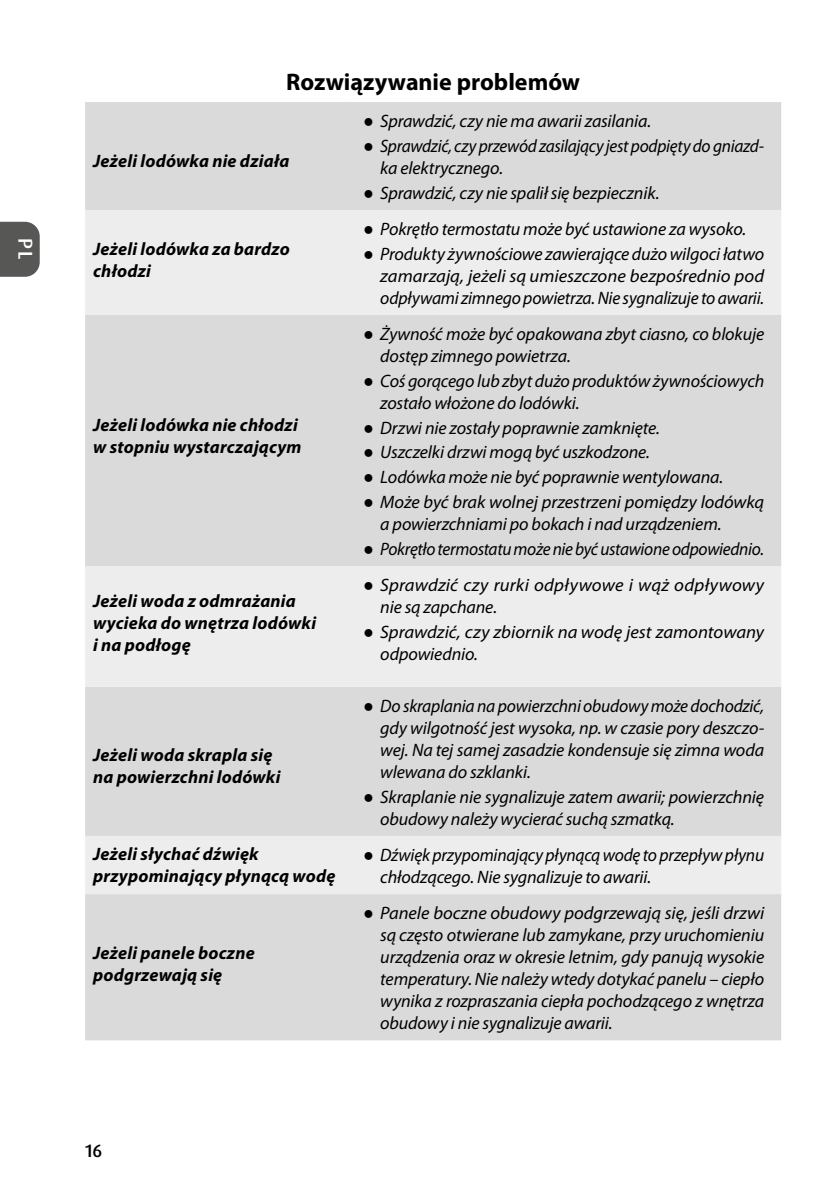
<style>
.page{position:relative;width:840px;height:1191px;background:#fff}
.page>*{position:absolute;margin:0;border:0;box-sizing:border-box;transform-origin:0 0}
.t1{font:700 24px "Myriad Pro";color:#000}
.t2{font:500 20px "Dax Pro";color:#fff}
.t3{font:italic 18px/22px "Myriad Pro";letter-spacing:-.01em;color:#000}
.t4{font:italic 700 18px/22px "Myriad Pro";letter-spacing:.01em;color:#000}
.t5{font:italic 18px/22px "Myriad Pro";letter-spacing:-.01em;color:#000;scale:.96 1}
.t6{font:italic 18px/22px "Myriad Pro";letter-spacing:-.01em;color:#000;scale:1.04 1}
.t7{font:500 18px "Dax Pro";color:#000}
.s1{font-family:"Times New Roman";font-style:normal}
</style>
<div class="page">
<svg style="left:0;top:222px;width:40px;height:55px;background:#5f5f5e"></svg>
<div style="left:85px;top:102px;width:695px;height:938px;background:#dadada"></div>
<svg style="left:85px;top:210px;width:695px;height:684px;background:#e1e1e1"></svg>
<p class="t2" style="left:38px;top:238px;width:23px;rotate:90deg">PL</p>
<h1 class="t1" style="left:286px;top:68px;width:295px">Rozwiązywanie problemów</h1>
<p class="t4" style="left:93px;top:150px;width:198px">Jeżeli lodówka nie działa</p>
<p class="t4" style="left:93px;top:238px;width:198px">Jeżeli lodówka za bardzo chłodzi</p>
<p class="t4" style="left:93px;top:414px;width:210px">Jeżeli lodówka nie chłodzi w stopniu wystarczającym</p>
<p class="t4" style="left:93px;top:590px;width:224px">Jeżeli woda z odmrażania wycieka do wnętrza lodówki i na podłogę</p>
<p class="t4" style="left:93px;top:744px;width:189px">Jeżeli woda skrapla się na powierzchni lodówki</p>
<p class="t3" style="left:363px;top:110px;width:289px"><span class="s1">●</span> Sprawdzić, czy nie ma awarii zasilania.</p>
<p class="t5" style="left:380px;top:135px;width:401px;text-indent:-17px"><span class="s1">●</span> Sprawdzić, czy przewód zasilający jest podpięty do gniazd&shy;ka elektrycznego.</p>
<p class="t3" style="left:363px;top:182px;width:297px"><span class="s1">●</span> Sprawdzić, czy nie spalił się bezpiecznik.</p>
<p class="t3" style="left:363px;top:218px;width:384px"><span class="s1">●</span> Pokrętło termostatu może być ustawione za wysoko.</p>
<p class="t3" style="left:380px;top:243px;width:385px;text-align:justify;text-indent:-17px"><span class="s1">●</span> Produkty żywnościowe zawierające dużo wilgoci łatwo zamarzają, jeżeli są umieszczone bezpośrednio pod odpływami zimnego powietrza. Nie sygnalizuje to awarii.</p>
<p class="t3" style="left:380px;top:323px;width:385px;text-indent:-17px"><span class="s1">●</span> Żywność może być opakowana zbyt ciasno, co blokuje dostęp zimnego powietrza.</p>
<p class="t3" style="left:380px;top:370px;width:385px;text-indent:-17px"><span class="s1">●</span> Coś gorącego lub zbyt dużo produktów żywnościowych zostało włożone do lodówki.</p>
<p class="t3" style="left:363px;top:417px;width:298px"><span class="s1">●</span> Drzwi nie zostały poprawnie zamknięte.</p>
<p class="t3" style="left:363px;top:442px;width:288px"><span class="s1">●</span> Uszczelki drzwi mogą być uszkodzone.</p>
<p class="t3" style="left:363px;top:466px;width:361px"><span class="s1">●</span> Lodówka może nie być poprawnie wentylowana.</p>
<p class="t3" style="left:380px;top:491px;width:385px;text-indent:-17px"><span class="s1">●</span> Może być brak wolnej przestrzeni pomiędzy lodówką a powierzchniami po bokach i nad urządzeniem.</p>
<p class="t5" style="left:363px;top:538px;width:419px"><span class="s1">●</span> Pokrętło termostatu może nie być ustawione odpowiednio.</p>
<p class="t6" style="left:380px;top:574px;width:370px;text-indent:-17px"><span class="s1">●</span> Sprawdzić czy rurki odpływowe i wąż odpływowy nie są zapchane.</p>
<p class="t6" style="left:380px;top:621px;width:370px;text-indent:-17px"><span class="s1">●</span> Sprawdzić, czy zbiornik na wodę jest zamontowany odpowiednio.</p>
<p class="t3" style="left:380px;top:695px;width:385px;text-align:justify;text-indent:-17px"><span class="s1">●</span> Do skraplania na powierzchni obudowy może dochodzić, gdy wilgotność jest wysoka, np. w czasie pory deszczo&shy;wej. Na tej samej zasadzie kondensuje się zimna woda wlewana do szklanki.</p>
<p class="t3" style="left:380px;top:786px;width:385px;text-indent:-17px"><span class="s1">●</span> Skraplanie nie sygnalizuje zatem awarii; powierzchnię obudowy należy wycierać suchą szmatką.</p>
<p class="t4" style="left:93px;top:843px;width:243px">Jeżeli słychać dźwięk przypominający płynącą wodę</p>
<p class="t3" style="left:380px;top:844px;width:385px;text-indent:-17px"><span class="s1">●</span> Dźwięk przypominający płynącą wodę to przepływ płynu chłodzącego. Nie sygnalizuje to awarii.</p>
<p class="t4" style="left:93px;top:942px;width:163px">Jeżeli panele boczne podgrzewają się</p>
<p class="t7" style="left:85px;top:1139px;width:19px">16</p>
<p class="t3" style="left:380px;top:902px;width:385px;text-align:justify;text-indent:-17px"><span class="s1">●</span> Panele boczne obudowy podgrzewają się, jeśli drzwi są często otwierane lub zamykane, przy uruchomieniu urządzenia oraz w okresie letnim, gdy panują wysokie temperatury. Nie należy wtedy dotykać panelu – ciepło wynika z rozpraszania ciepła pochodzącego z wnętrza obudowy i nie sygnalizuje awarii.</p>
</div>
